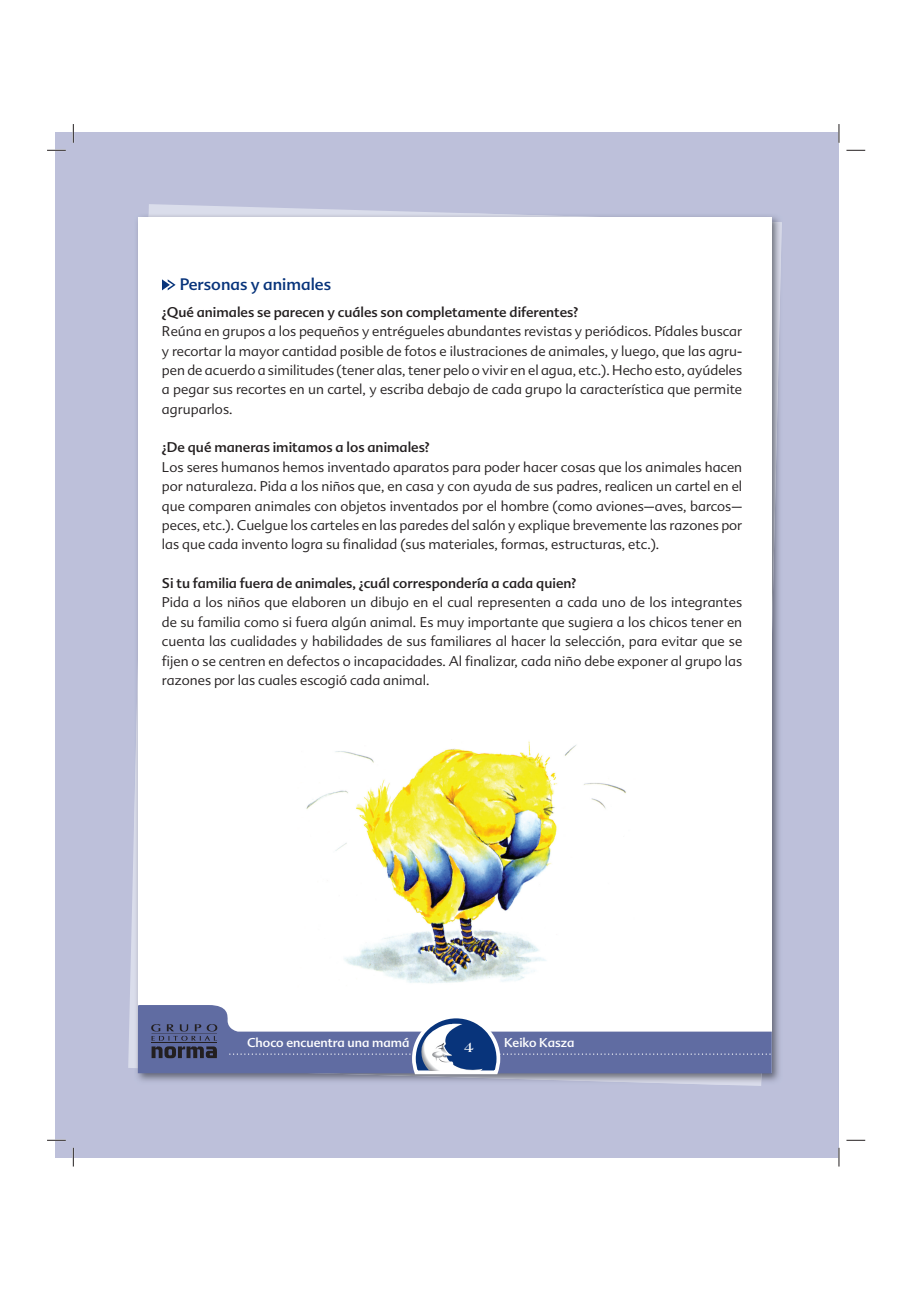
<style>
.page{position:relative;width:912px;height:1290px;background:#fff}
.page>*{position:absolute;margin:0;border:0;box-sizing:border-box;transform-origin:0 0}
.t1{font:16.25px "Advert";color:#08347b}
.t2{font:700 15px "Americana Std";color:#fff}
.t3{font:300 13.75px/19.4px "Advert";color:#231f20;text-align:justify}
.t4{font:13.75px "Advert";color:#231f20}
.t5{font:12.5px "Advert";color:#fff}
</style>
<div class="page">
<div style="left:56px;top:133px;width:782px;height:1025px;background:#bdc0da"></div>
<svg style="left:128px;top:204px;width:633px;height:882px"></svg>
<img style="left:134px;top:214px;width:647px;height:871px">
<div style="left:138px;top:217px;width:632px;height:856px;background:#fff"></div>
<svg style="left:138px;top:1005px;width:633px;height:69px"></svg>
<img style="left:420px;top:1024px;width:62px;height:47px">
<img style="left:306px;top:741px;width:320px;height:243px">
<svg style="left:162px;top:279px;width:13px;height:11px"></svg>
<svg style="left:47px;top:150px;width:19px;height:1px"></svg>
<svg style="left:846px;top:150px;width:19px;height:1px"></svg>
<svg style="left:47px;top:1140px;width:19px;height:1px"></svg>
<svg style="left:846px;top:1140px;width:19px;height:1px"></svg>
<svg style="left:72px;top:124px;width:2px;height:19px"></svg>
<svg style="left:72px;top:1148px;width:2px;height:19px"></svg>
<svg style="left:837px;top:124px;width:2px;height:19px"></svg>
<svg style="left:838px;top:1023px;width:1px;height:144px"></svg>
<p class="t1" style="left:180px;top:278px;width:153px">Personas y animales</p>
<p class="t4" style="left:162px;top:307px;width:417px">¿Qué animales se parecen y cuáles son completamente diferentes?</p>
<p class="t3" style="left:162px;top:323px;width:581px">Reúna en grupos a los pequeños y entrégueles abundantes revistas y periódicos. Pídales buscar y recortar la mayor cantidad posible de fotos e ilustraciones de animales, y luego, que las agru&shy;pen de acuerdo a similitudes (tener alas, tener pelo o vivir en el agua, etc.). Hecho esto, ayúdeles a pegar sus recortes en un cartel, y escriba debajo de cada grupo la característica que permite agruparlos.</p>
<p class="t4" style="left:162px;top:442px;width:269px">¿De qué maneras imitamos a los animales?</p>
<p class="t3" style="left:162px;top:459px;width:581px">Los seres humanos hemos inventado aparatos para poder hacer cosas que los animales hacen por naturaleza. Pida a los niños que, en casa y con ayuda de sus padres, realicen un cartel en el que comparen animales con objetos inventados por el hombre (como aviones–aves, barcos– peces, etc.). Cuelgue los carteles en las paredes del salón y explique brevemente las razones por las que cada invento logra su finalidad (sus materiales, formas, estructuras, etc.).</p>
<p class="t4" style="left:162px;top:578px;width:415px">Si tu familia fuera de animales, ¿cuál correspondería a cada quien?</p>
<p class="t3" style="left:162px;top:594px;width:581px">Pida a los niños que elaboren un dibujo en el cual representen a cada uno de los integrantes de su familia como si fuera algún animal. Es muy importante que sugiera a los chicos tener en cuenta las cualidades y habilidades de sus familiares al hacer la selección, para evitar que se fijen o se centren en defectos o incapacidades. Al finalizar, cada niño debe exponer al grupo las razones por las cuales escogió cada animal.</p>
<p class="t5" style="left:247px;top:1038px;width:164px">Choco encuentra una mamá</p>
<p class="t5" style="left:504px;top:1038px;width:72px">Keiko Kasza</p>
<p class="t2" style="left:464px;top:1041px;width:11px">4</p>
</div>
